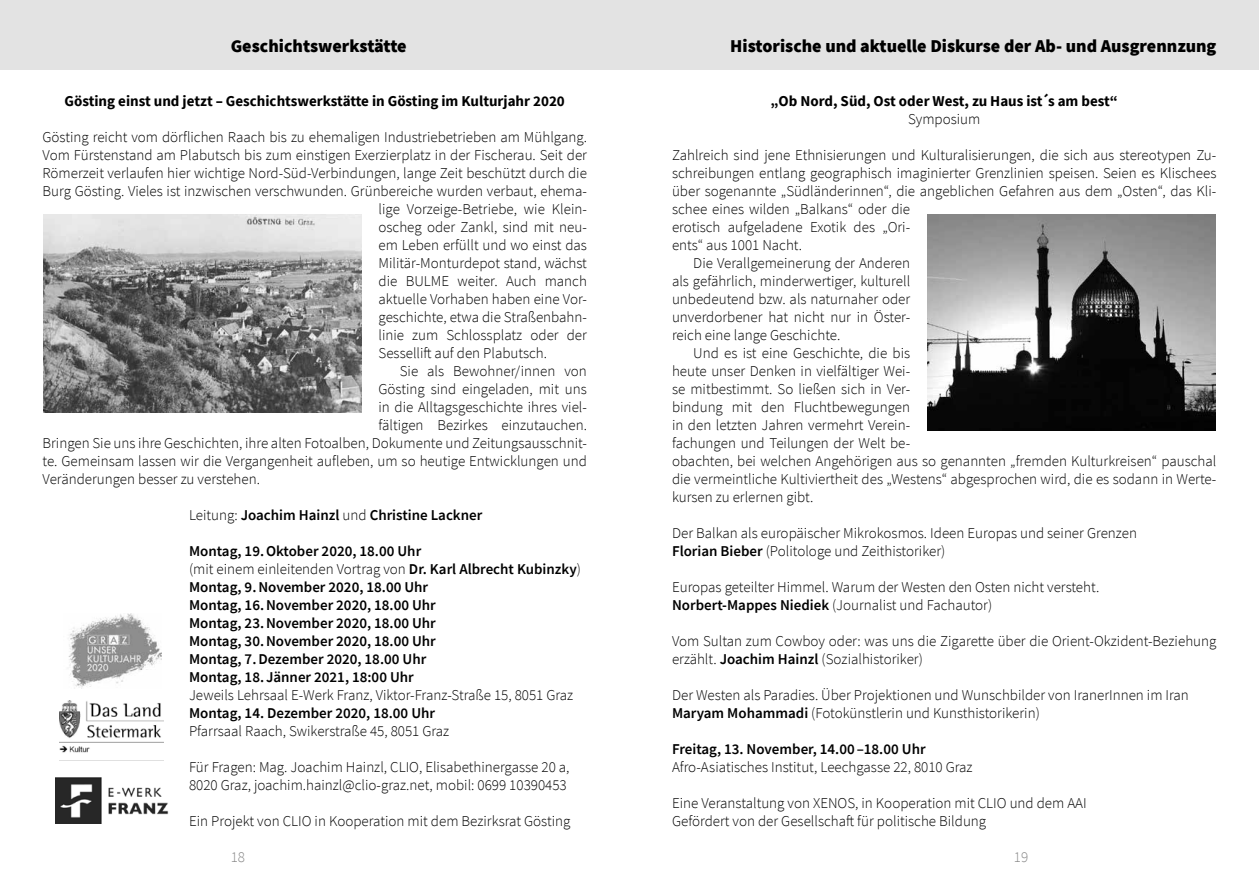
<style>
.page{position:relative;width:1259px;height:893px;background:#fff}
.page>*{position:absolute;margin:0;border:0;box-sizing:border-box;transform-origin:0 0}
.t1{font:900 18px "Source Sans Pro";color:#000}
.t2{font:300 15px/18px "Source Sans Pro";color:#000}
.t3{font:600 15px/18px "Source Sans Pro";color:#000}
.t4{font:700 15px "Source Sans Pro";color:#000}
.t5{font:300 15px "Source Sans Pro";color:#878787}
.s1{font-weight:300}
.s2{font-weight:600}
</style>
<div class="page">
<div style="left:0;top:0;width:1259px;height:70px;background:#e3e3e3"></div>
<img style="left:43px;top:214px;width:318px;height:198px">
<img style="left:68px;top:613px;width:93px;height:75px">
<img style="left:59px;top:701px;width:104px;height:60px">
<img style="left:927px;top:214px;width:288px;height:216px">
<img style="left:55px;top:777px;width:114px;height:46px">
<p class="t1" style="left:231px;top:34px;width:177px">Geschichtswerkstätte</p>
<p class="t1" style="left:730px;top:34px;width:487px">Historische und aktuelle Diskurse der Ab- und Ausgrennzung</p>
<p class="t4" style="left:65px;top:91px;width:502px">Gösting einst und jetzt – Geschichtswerkstätte in Gösting im Kulturjahr 2020</p>
<p class="t2" style="left:43px;top:128px;width:546px">Gösting reicht vom dörflichen Raach bis zu ehemaligen Industriebetrieben am Mühlgang.</p>
<p class="t2" style="left:43px;top:146px;width:546px">Vom Fürstenstand am Plabutsch bis zum einstigen Exerzierplatz in der Fischerau. Seit der</p>
<p class="t2" style="left:43px;top:164px;width:546px">Römerzeit verlaufen hier wichtige Nord-Süd-Verbindungen, lange Zeit beschützt durch die</p>
<p class="t2" style="left:43px;top:182px;width:546px">Burg Gösting. Vieles ist inzwischen verschwunden. Grünbereiche wurden verbaut, ehema-</p>
<p class="t2" style="left:378px;top:200px;width:210px">lige Vorzeige-Betriebe, wie Klein-</p>
<p class="t2" style="left:378px;top:218px;width:210px">oscheg oder Zankl, sind mit neu-</p>
<p class="t2" style="left:378px;top:236px;width:210px">em Leben erfüllt und wo einst das</p>
<p class="t2" style="left:378px;top:254px;width:210px">Militär-Monturdepot stand, wächst</p>
<p class="t2" style="left:378px;top:272px;width:210px">die BULME weiter. Auch manch</p>
<p class="t2" style="left:378px;top:290px;width:210px">aktuelle Vorhaben haben eine Vor-</p>
<p class="t2" style="left:378px;top:308px;width:210px">geschichte, etwa die Straßenbahn-</p>
<p class="t2" style="left:378px;top:326px;width:210px">linie zum Schlossplatz oder der</p>
<p class="t2" style="left:378px;top:344px;width:170px">Sessellift auf den Plabutsch.</p>
<p class="t2" style="left:400px;top:362px;width:189px">Sie als Bewohner/innen von</p>
<p class="t2" style="left:378px;top:380px;width:210px">Gösting sind eingeladen, mit uns</p>
<p class="t2" style="left:378px;top:398px;width:210px">in die Alltagsgeschichte ihres viel-</p>
<p class="t2" style="left:378px;top:416px;width:210px">fältigen Bezirkes einzutauchen.</p>
<p class="t2" style="left:43px;top:434px;width:546px">Bringen Sie uns ihre Geschichten, ihre alten Fotoalben, Dokumente und Zeitungsausschnit-</p>
<p class="t2" style="left:43px;top:452px;width:546px">te. Gemeinsam lassen wir die Vergangenheit aufleben, um so heutige Entwicklungen und</p>
<p class="t2" style="left:43px;top:470px;width:219px">Veränderungen besser zu verstehen.</p>
<p class="t3" style="left:189px;top:506px;width:295px"><span class="s1">Leitung:</span> Joachim Hainzl <span class="s1">und</span> Christine Lackner</p>
<p class="t3" style="left:189px;top:542px;width:393px">Montag, 19.Oktober 2020, 18.00 Uhr<br><span class="s1">(mit einem einleitenden Vortrag von</span> Dr. Karl Albrecht Kubinzky<span class="s1">)<br></span>Montag, 9.November 2020, 18.00 Uhr<br>Montag, 16.November 2020, 18.00 Uhr<br>Montag, 23.November 2020, 18.00 Uhr<br>Montag, 30.November 2020, 18.00 Uhr<br>Montag, 7.Dezember 2020, 18.00 Uhr<br>Montag, 18. Jänner 2021, 18:00 Uhr</p>
<p class="t2" style="left:189px;top:686px;width:386px">Jeweils Lehrsaal E-Werk Franz, Viktor-Franz-Straße 15, 8051 Graz</p>
<p class="t3" style="left:189px;top:704px;width:247px">Montag, 14. Dezember 2020, 18.00 Uhr</p>
<p class="t2" style="left:189px;top:722px;width:262px">Pfarrsaal Raach, Swikerstraße 45, 8051 Graz</p>
<p class="t2" style="left:189px;top:758px;width:382px">Für Fragen: Mag. Joachim Hainzl, CLIO, Elisabethinergasse 20 a,<br>8020 Graz, joachim.hainzl@clio-graz.net, mobil: 0699 10390453</p>
<p class="t2" style="left:189px;top:812px;width:383px">Ein Projekt von CLIO in Kooperation mit dem Bezirksrat Gösting</p>
<p class="t4" style="left:770px;top:91px;width:349px">„Ob Nord, Süd, Ost oder West, zu Haus ist´s am best“</p>
<p class="t2" style="left:908px;top:110px;width:74px">Symposium</p>
<p class="t2" style="left:672px;top:146px;width:546px">Zahlreich sind jene Ethnisierungen und Kulturalisierungen, die sich aus stereotypen Zu-</p>
<p class="t2" style="left:672px;top:164px;width:546px">schreibungen entlang geographisch imaginierter Grenzlinien speisen. Seien es Klischees</p>
<p class="t2" style="left:672px;top:182px;width:546px">über sogenannte „Südländerinnen“, die angeblichen Gefahren aus dem „Osten“, das Kli-</p>
<p class="t2" style="left:672px;top:200px;width:240px">schee eines wilden „Balkans“ oder die</p>
<p class="t2" style="left:672px;top:218px;width:240px">erotisch aufgeladene Exotik des „Ori-</p>
<p class="t2" style="left:672px;top:236px;width:132px">ents“ aus 1001 Nacht.</p>
<p class="t2" style="left:693px;top:254px;width:218px">Die Verallgemeinerung der Anderen</p>
<p class="t2" style="left:672px;top:272px;width:240px">als gefährlich, minderwertiger, kulturell</p>
<p class="t2" style="left:672px;top:290px;width:240px">unbedeutend bzw. als naturnaher oder</p>
<p class="t2" style="left:672px;top:308px;width:240px">unverdorbener hat nicht nur in Öster-</p>
<p class="t2" style="left:672px;top:326px;width:170px">reich eine lange Geschichte.</p>
<p class="t2" style="left:693px;top:344px;width:218px">Und es ist eine Geschichte, die bis</p>
<p class="t2" style="left:672px;top:362px;width:240px">heute unser Denken in vielfältiger Wei-</p>
<p class="t2" style="left:672px;top:380px;width:240px">se mitbestimmt. So ließen sich in Ver-</p>
<p class="t2" style="left:672px;top:398px;width:240px">bindung mit den Fluchtbewegungen</p>
<p class="t2" style="left:672px;top:416px;width:240px">in den letzten Jahren vermehrt Verein-</p>
<p class="t2" style="left:672px;top:434px;width:240px">fachungen und Teilungen der Welt be-</p>
<p class="t2" style="left:672px;top:452px;width:546px">obachten, bei welchen Angehörigen aus so genannten „fremden Kulturkreisen“ pauschal</p>
<p class="t2" style="left:672px;top:470px;width:546px">die vermeintliche Kultiviertheit des „Westens“ abgesprochen wird, die es sodann in Werte-</p>
<p class="t2" style="left:672px;top:488px;width:143px">kursen zu erlernen gibt.</p>
<p class="t2" style="left:672px;top:524px;width:466px">Der Balkan als europäischer Mikrokosmos. Ideen Europas und seiner Grenzen<br><span class="s2">Florian Bieber</span> (Politologe und Zeithistoriker)</p>
<p class="t2" style="left:672px;top:578px;width:429px">Europas geteilter Himmel. Warum der Westen den Osten nicht versteht.<br><span class="s2">Norbert-Mappes Niediek</span> (Journalist und Fachautor)</p>
<p class="t2" style="left:672px;top:632px;width:546px">Vom Sultan zum Cowboy oder: was uns die Zigarette über die Orient-Okzident-Beziehung erzählt. <span class="s2">Joachim Hainzl</span> (Sozialhistoriker)</p>
<p class="t2" style="left:672px;top:686px;width:518px">Der Westen als Paradies. Über Projektionen und Wunschbilder von IranerInnen im Iran<br><span class="s2">Maryam Mohammadi</span> (Fotokünstlerin und Kunsthistorikerin)</p>
<p class="t3" style="left:672px;top:740px;width:255px">Freitag, 13. November, 14.00–18.00 Uhr</p>
<p class="t2" style="left:672px;top:758px;width:302px">Afro-Asiatisches Institut, Leechgasse 22, 8010 Graz</p>
<p class="t2" style="left:672px;top:794px;width:416px">Eine Veranstaltung von XENOS, in Kooperation mit CLIO und dem AAI<br>Gefördert von der Gesellschaft für politische Bildung</p>
<p class="t5" style="left:231px;top:848px;width:16px">18</p>
<p class="t5" style="left:1014px;top:848px;width:16px">19</p>
</div>
